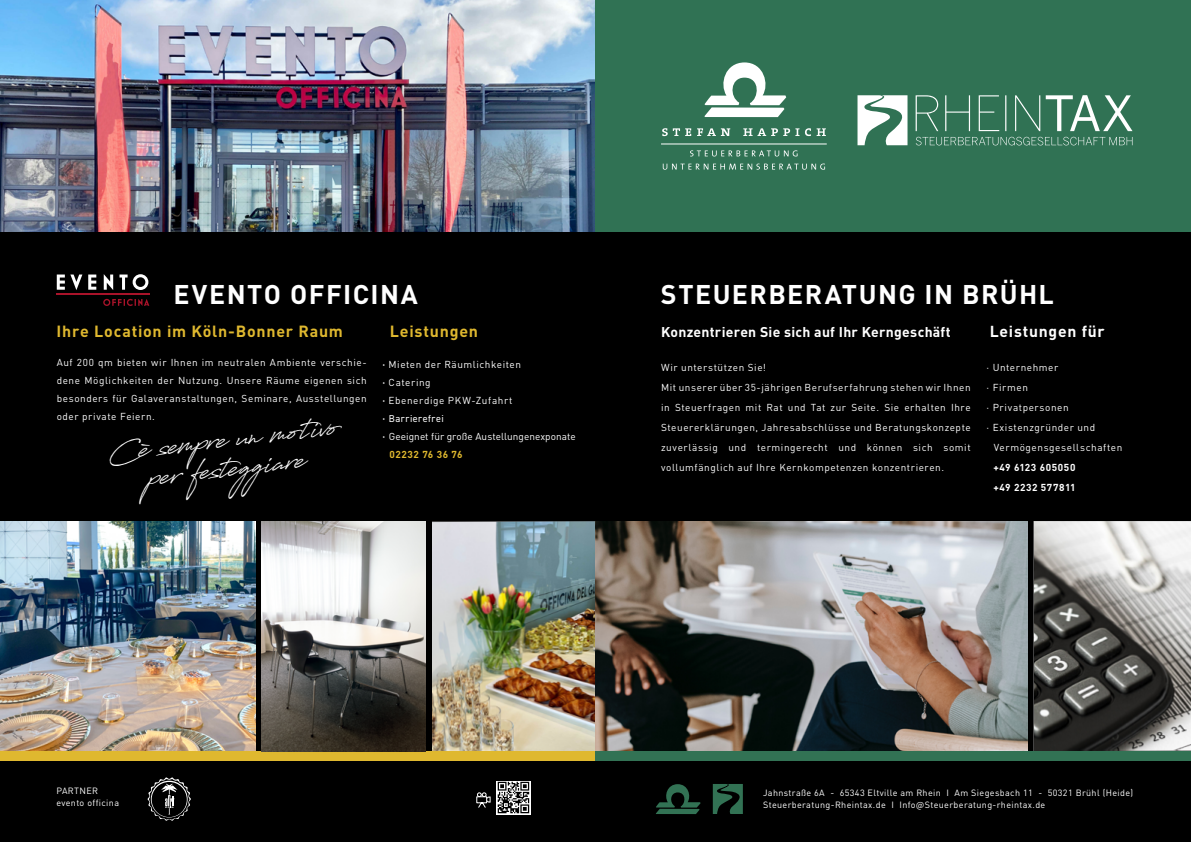
<style>
.page{position:relative;width:1191px;height:842px;background:#000}
.page>*{position:absolute;margin:0;border:0;box-sizing:border-box;transform-origin:0 0}
.Produkttexte{font:29.5px/29.4px "Antro Vectra Bolder";color:#fff;text-align:center}
.t1{font:700 26.7px "DIN Pro";letter-spacing:.05em;color:#fff}
.t2{font:700 16px "DIN Pro";letter-spacing:.045em;color:#dfb82f}
.t3{font:700 15.7px "DIN Pro";letter-spacing:.045em;color:#fff}
.t4{font:700 14px "DIN Pro";letter-spacing:.015em;color:#fff}
.Produkttexte-2{font:10px/20px "DIN Pro";letter-spacing:.055em;color:#fff;text-align:justify}
.Produkttexte-3{font:10px "DIN Pro";letter-spacing:.005em;color:#fff}
.Produkttexte-4{font:700 10px "DIN Pro";letter-spacing:.06em;color:#fff}
.Produkttexte-5{font:10px "DIN2014";letter-spacing:.05em;color:#fff}
.Produkttexte-6{font:700 10px "DIN Pro";letter-spacing:.06em;color:#dfb82f}
.t5{font:9px "DIN Pro";letter-spacing:.04em;color:#fff}
.s1{font-family:"Helvetica Neue";font-weight:500}
</style>
<div class="page">
<img style="left:0;top:0;width:595px;height:231px">
<img style="left:0;top:521px;width:255px;height:230px">
<img style="left:432px;top:521px;width:163px;height:230px">
<svg style="left:57px;top:274px;width:91px;height:16px"></svg>
<svg style="left:103px;top:299px;width:46px;height:7px"></svg>
<hr style="left:56px;top:293px;width:93px;height:2px;background:#a9132a">
<div style="left:0;top:751px;width:1191px;height:10px;background:#dfb82f"></div>
<svg style="left:148px;top:777px;width:43px;height:44px"></svg>
<svg style="left:476px;top:792px;width:15px;height:16px"></svg>
<svg style="left:496px;top:781px;width:34px;height:33px"></svg>
<svg style="left:498px;top:782px;width:31px;height:31px"></svg>
<svg style="left:595px;top:521px;width:432px;height:230px"></svg>
<img style="left:1034px;top:521px;width:157px;height:230px">
<div style="left:595px;top:751px;width:596px;height:10px;background:#327254"></div>
<div style="left:595px;top:0;width:596px;height:231px;background:#307254"></div>
<svg style="left:915px;top:137px;width:217px;height:8px"></svg>
<svg style="left:857px;top:95px;width:50px;height:50px"></svg>
<svg style="left:915px;top:95px;width:217px;height:36px"></svg>
<svg style="left:713px;top:784px;width:30px;height:30px"></svg>
<svg style="left:656px;top:784px;width:44px;height:30px"></svg>
<svg style="left:690px;top:150px;width:107px;height:6px"></svg>
<svg style="left:663px;top:164px;width:162px;height:6px"></svg>
<svg style="left:662px;top:128px;width:29px;height:8px"></svg>
<svg style="left:697px;top:128px;width:33px;height:8px"></svg>
<svg style="left:743px;top:128px;width:56px;height:8px"></svg>
<svg style="left:805px;top:128px;width:21px;height:8px"></svg>
<hr style="left:661px;top:144px;width:165px;height:1px;background:#fff">
<svg style="left:704px;top:62px;width:82px;height:55px"></svg>
<img style="left:262px;top:521px;width:163px;height:230px">
<p class="t1" style="left:173px;top:276px;width:246px">EVENTO OFFICINA</p>
<p class="t2" style="left:57px;top:320px;width:288px">Ihre Location im Köln-Bonner Raum</p>
<p class="t2" style="left:390px;top:320px;width:90px">Leistungen</p>
<p class="Produkttexte-2" style="left:57px;top:353px;width:311px;line-height:18px">Auf 200 qm bieten wir Ihnen im neutralen Ambiente verschie&shy;dene Möglichkeiten der Nutzung. Unsere Räume eigenen sich besonders für Galaveranstaltungen, Seminare, Ausstellungen oder private Feiern.</p>
<p class="Produkttexte" style="left:105px;top:435px;width:234px;rotate:-7deg">Cè sempre un motivo per festeggiare</p>
<p class="Produkttexte-2" style="left:382px;top:354px;width:140px"><span class="s1">·</span> Mieten der Räumlichkeiten</p>
<p class="Produkttexte-2" style="left:382px;top:372px;width:50px"><span class="s1">·</span> Catering</p>
<p class="Produkttexte-2" style="left:382px;top:390px;width:132px"><span class="s1">·</span> Ebenerdige PKW-Zufahrt</p>
<p class="Produkttexte-5" style="left:382px;top:413px;width:63px"><span class="s1">·</span> Barrierefrei</p>
<p class="Produkttexte-3" style="left:382px;top:430px;width:195px"><span class="s1">·</span> Geeignet für große Austellungenexponate</p>
<p class="Produkttexte-6" style="left:389px;top:448px;width:75px">02232 76 36 76</p>
<p class="t1" style="left:661px;top:276px;width:394px">STEUERBERATUNG IN BRÜHL</p>
<p class="t4" style="left:661px;top:322px;width:291px">Konzentrieren Sie sich auf Ihr Kerngeschäft</p>
<p class="t3" style="left:989px;top:320px;width:116px">Leistungen für</p>
<p class="Produkttexte-2" style="left:661px;top:357px;width:106px">Wir unterstützen Sie!</p>
<p class="Produkttexte-2" style="left:661px;top:377px;width:311px">Mit unserer über 35-jährigen Berufserfahrung stehen wir Ihnen in Steuerfragen mit Rat und Tat zur Seite. Sie erhalten Ihre Steuererklärungen, Jahresabschlüsse und Beratungskonzepte zuverlässig und termingerecht und können sich somit vollumfänglich auf Ihre Kernkompetenzen konzentrieren.</p>
<p class="Produkttexte-2" style="left:986px;top:357px;width:73px">· Unternehmer</p>
<p class="Produkttexte-2" style="left:986px;top:377px;width:43px">· Firmen</p>
<p class="Produkttexte-2" style="left:986px;top:397px;width:84px">· Privatpersonen</p>
<p class="Produkttexte-2" style="left:986px;top:417px;width:110px">· Existenzgründer und</p>
<p class="Produkttexte-2" style="left:993px;top:437px;width:130px">Vermögensgesellschaften</p>
<p class="Produkttexte-4" style="left:993px;top:461px;width:84px">+49 6123 605050</p>
<p class="Produkttexte-4" style="left:993px;top:481px;width:84px">+49 2232 577811</p>
<p class="t5" style="left:56px;top:785px;width:43px">PARTNER</p>
<p class="t5" style="left:56px;top:797px;width:64px">evento officina</p>
<p class="t5" style="left:763px;top:786px;width:372px">Jahnstraße 6A - 65343 Eltville am Rhein I Am Siegesbach 11 - 50321 Brühl (Heide)</p>
<p class="t5" style="left:763px;top:798px;width:284px">Steuerberatung-Rheintax.de I Info@Steuerberatung-rheintax.de</p>
</div>
